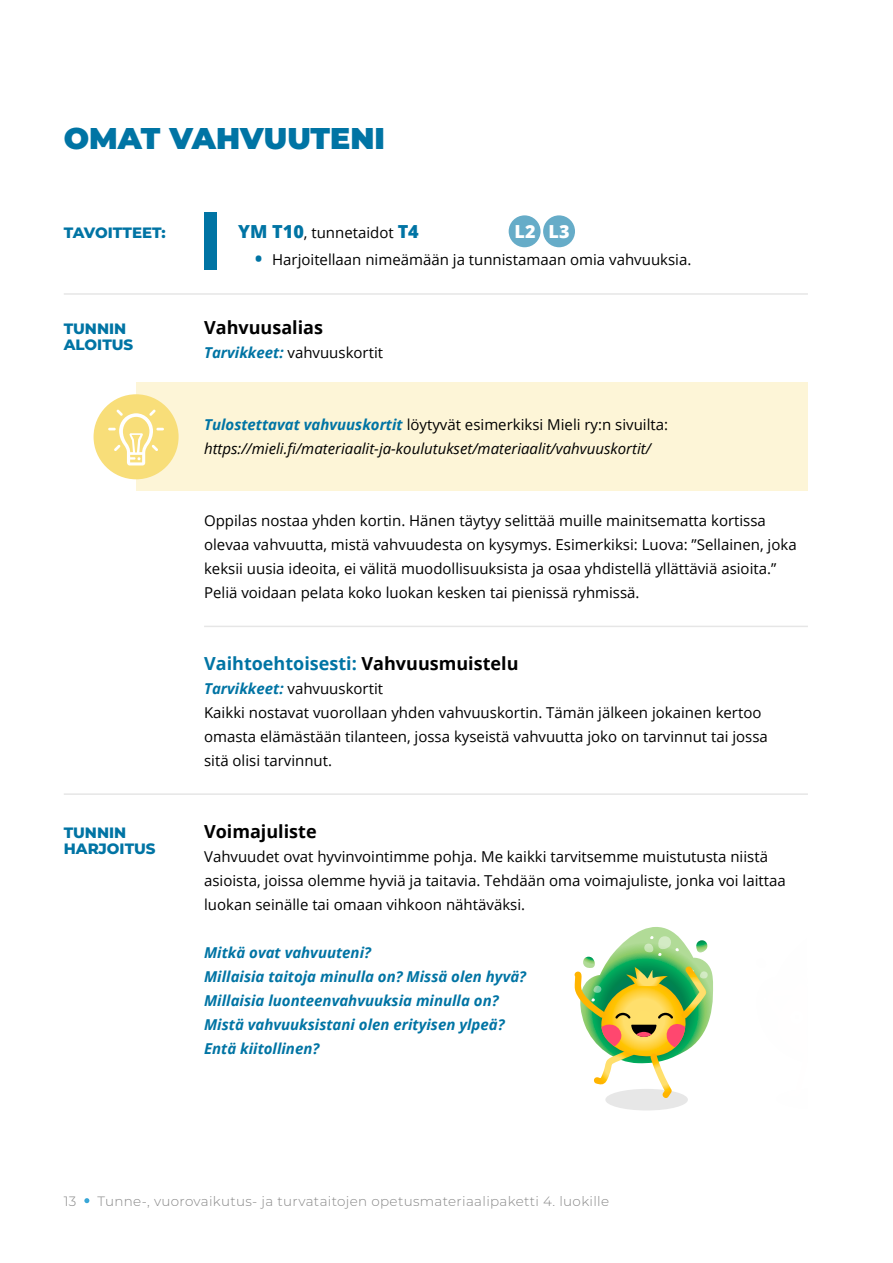
<style>
.page{position:relative;width:893px;height:1263px;background:#fff}
.page>*{position:absolute;margin:0;border:0;box-sizing:border-box;transform-origin:0 0}
.Otsikko_H1{font:900 30px "Montserrat";color:#0074a4}
.Otsikko_H3{font:700 18px "Open Sans";color:#0074a4}
.Otsikko_H3-2{font:700 18px "Open Sans";color:#000}
.Leipis{font:800 18px "Open Sans";color:#fff}
.Leipis-2{font:15px/24px "Open Sans";color:#000}
.Leipis-3{font:italic 700 15px/24px "Open Sans";color:#0074a4}
.Leipis-4{font:italic 15px "Open Sans";color:#000}
.bullets_tavoitteet{font:15px "Open Sans";color:#000}
.Otsikko_H2{font:800 15px/16.5px "Montserrat";color:#0074a4}
.Leipis-5{font:800 15px "Montserrat";color:#0074a4}
.t1{font:300 13.5px "Montserrat";letter-spacing:.025em;color:#878787}
.s1{font-weight:800;font-size:18px;color:#0074a4}
.s2{font-weight:700;font-style:italic;color:#0074a4}
.s3{color:#000}
</style>
<div class="page">
<div style="left:136px;top:383px;width:672px;height:108px;background:#fdf5d7"></div>
<div style="left:94px;top:394px;width:85px;height:85px;background:#f8de79;border-radius:50%"></div>
<svg style="left:108px;top:409px;width:56px;height:56px"></svg>
<hr style="left:64px;top:293px;width:744px;height:2px;background:#e6e6e6">
<hr style="left:64px;top:793px;width:744px;height:2px;background:#e6e6e6">
<div style="left:509px;top:215px;width:32px;height:32px;background:#66acc8;border-radius:50%"></div>
<div style="left:543px;top:215px;width:32px;height:32px;background:#66acc8;border-radius:50%"></div>
<div style="left:204px;top:213px;width:13px;height:57px;background:#0074a4"></div>
<hr style="left:204px;top:626px;width:604px;height:1px;background:#e6e6e6">
<div style="left:605px;top:1089px;width:83px;height:21px;background:#e7e7e7;border-radius:50%"></div>
<svg style="left:574px;top:927px;width:139px;height:172px"></svg>
<svg style="left:84px;top:1198px;width:5px;height:5px"></svg>
<h1 class="Otsikko_H1" style="left:64px;top:116px;width:323px">OMAT VAHVUUTENI</h1>
<p class="Leipis-5" style="left:64px;top:221px;width:104px">TAVOITTEET:</p>
<p class="Leipis-2" style="left:238px;top:220px;width:182px"><span class="s1">YM T10</span>, tunnetaidot <span class="s1">T4</span></p>
<p class="Leipis" style="left:514px;top:217px;width:57px">L2 L3</p>
<p class="bullets_tavoitteet" style="left:255px;top:249px;width:438px"><span class="s1">•</span> Harjoitellaan nimeämään ja tunnistamaan omia vahvuuksia.</p>
<h2 class="Otsikko_H2" style="left:64px;top:319px;width:71px">TUNNIN<br>ALOITUS</h2>
<h3 class="Otsikko_H3-2" style="left:204px;top:314px;width:120px">Vahvuusalias</h3>
<p class="Leipis-2" style="left:204px;top:340px;width:180px"><span class="s2">Tarvikkeet:</span> vahvuuskortit</p>
<p class="Leipis-2" style="left:204px;top:412px;width:466px"><span class="s2">Tulostettavat vahvuuskortit</span> löytyvät esimerkiksi Mieli ry:n sivuilta:</p>
<p class="Leipis-4" style="left:204px;top:438px;width:448px">https://mieli.fi/materiaalit-ja-koulutukset/materiaalit/vahvuuskortit/</p>
<p class="Leipis-2" style="left:204px;top:508px;width:594px">Oppilas nostaa yhden kortin. Hänen täytyy selittää muille mainitsematta kortissa olevaa vahvuutta, mistä vahvuudesta on kysymys. Esimerkiksi: Luova: ”Sellainen, joka keksii uusia ideoita, ei välitä muodollisuuksista ja osaa yhdistellä yllättäviä asioita.” Peliä voidaan pelata koko luokan kesken tai pienissä ryhmissä.</p>
<h3 class="Otsikko_H3" style="left:204px;top:650px;width:316px">Vaihtoehtoisesti: <span class="s3">Vahvuusmuistelu</span></h3>
<p class="Leipis-2" style="left:204px;top:676px;width:180px"><span class="s2">Tarvikkeet:</span> vahvuuskortit</p>
<p class="Leipis-2" style="left:204px;top:700px;width:565px">Kaikki nostavat vuorollaan yhden vahvuuskortin. Tämän jälkeen jokainen kertoo omasta elämästään tilanteen, jossa kyseistä vahvuutta joko on tarvinnut tai jossa sitä olisi tarvinnut.</p>
<h2 class="Otsikko_H2" style="left:64px;top:823px;width:93px">TUNNIN<br>HARJOITUS</h2>
<h3 class="Otsikko_H3-2" style="left:204px;top:818px;width:114px">Voimajuliste</h3>
<p class="Leipis-2" style="left:204px;top:844px;width:583px">Vahvuudet ovat hyvinvointimme pohja. Me kaikki tarvitsemme muistutusta niistä asioista, joissa olemme hyviä ja taitavia. Tehdään oma voimajuliste, jonka voi laittaa luokan seinälle tai omaan vihkoon nähtäväksi.</p>
<p class="Leipis-3" style="left:204px;top:940px;width:324px">Mitkä ovat vahvuuteni?<br>Millaisia taitoja minulla on? Missä olen hyvä?<br>Millaisia luonteenvahvuuksia minulla on?<br>Mistä vahvuuksistani olen erityisen ylpeä?<br>Entä kiitollinen?</p>
<p class="t1" style="left:64px;top:1192px;width:14px">13</p>
<p class="t1" style="left:97px;top:1192px;width:513px">Tunne-, vuorovaikutus- ja turvataitojen opetusmateriaalipaketti 4. luokille</p>
</div>
